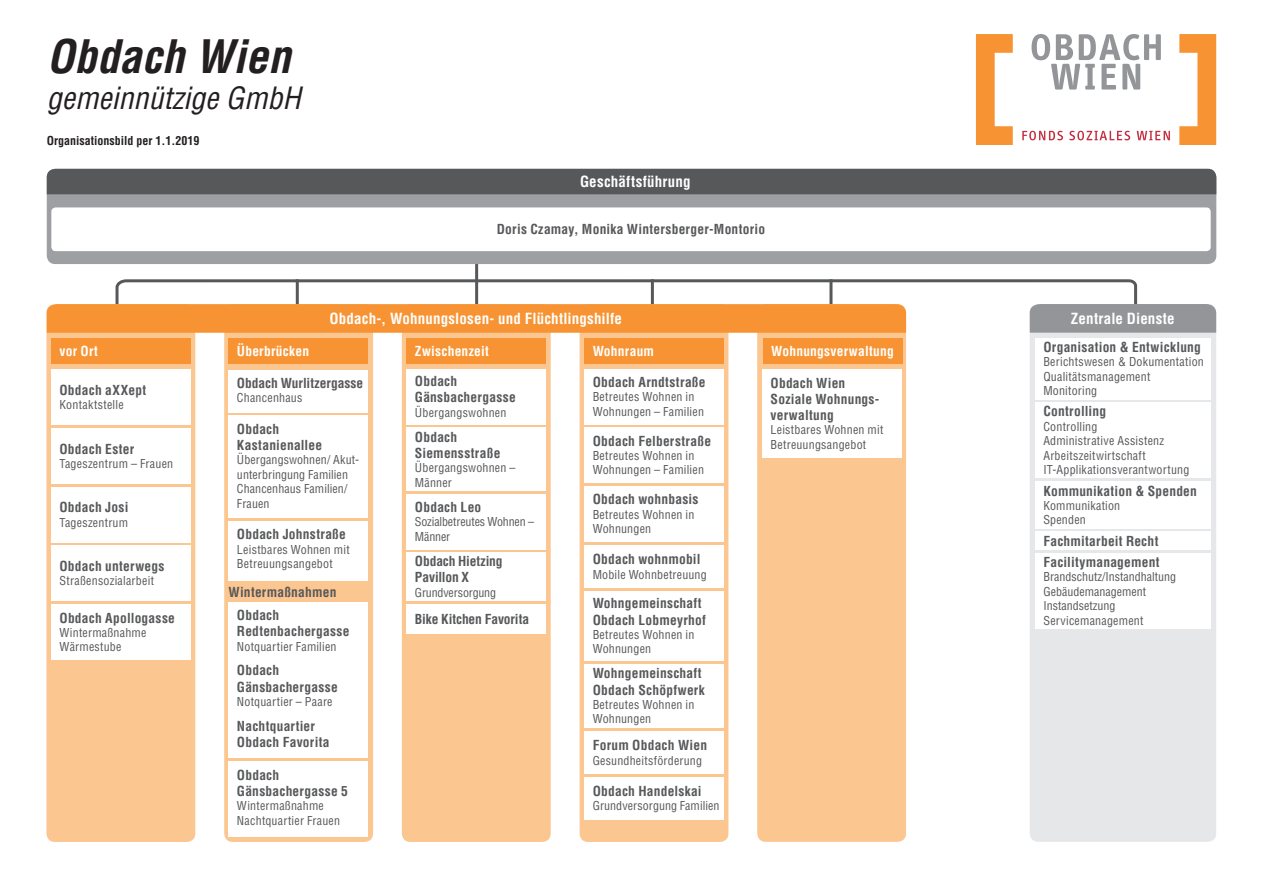
<style>
.page{position:relative;width:1263px;height:893px;background:#fff}
.page>*{position:absolute;margin:0;border:0;box-sizing:border-box;transform-origin:0 0}
.t1{font:italic 700 condensed 45px "Helvetica LT Std";color:#231f20}
.t2{font:italic condensed 30px "Helvetica LT Std";color:#231f20}
.t3{font:700 condensed 15px "Helvetica LT Std";letter-spacing:.01em;color:#fff}
.t4{font:700 condensed 13.5px/16.2px "Helvetica LT Std";letter-spacing:.015em;color:#57585a}
.t5{font:700 condensed 13.5px "Helvetica LT Std";letter-spacing:.015em;color:#fff}
.t6{font:700 condensed 13.5px "Helvetica LT Std";letter-spacing:-.005em;color:#57585a}
.t7{font:700 condensed 13.5px/16.2px "Helvetica LT Std";letter-spacing:-.01em;color:#57585a}
.t8{font:condensed 12px/14.4px "Helvetica LT Std";letter-spacing:.015em;color:#57585a}
.t9{font:condensed 12px/14.4px "Helvetica LT Std";letter-spacing:-.01em;color:#57585a}
.t10{font:700 condensed 12px "Helvetica LT Std";color:#231f20}
.t11{font:condensed 12px "Helvetica LT Std";letter-spacing:-.015em;color:#57585a}
</style>
<div class="page">
<hr style="left:475px;top:249px;width:3px;height:105px;background:#57585a">
<svg style="left:115px;top:278px;width:915px;height:88px"></svg>
<hr style="left:296px;top:279px;width:3px;height:72px;background:#57585a">
<div style="left:46px;top:304px;width:149px;height:538px;background:#fcc691;border-radius:9px"></div>
<div style="left:51px;top:370px;width:140px;height:55px;background:#fff"></div>
<div style="left:51px;top:428px;width:140px;height:56px;background:#fff"></div>
<div style="left:51px;top:487px;width:140px;height:55px;background:#fff"></div>
<div style="left:51px;top:546px;width:140px;height:55px;background:#fff"></div>
<div style="left:51px;top:338px;width:140px;height:26px;background:#f79332"></div>
<div style="left:51px;top:604px;width:140px;height:56px;background:#fff"></div>
<hr style="left:651px;top:279px;width:3px;height:72px;background:#57585a">
<div style="left:402px;top:304px;width:149px;height:538px;background:#fcc691;border-radius:9px"></div>
<div style="left:406px;top:428px;width:140px;height:63px;background:#fff"></div>
<div style="left:406px;top:369px;width:140px;height:55px;background:#fff"></div>
<div style="left:406px;top:552px;width:140px;height:49px;background:#fff"></div>
<div style="left:406px;top:494px;width:140px;height:55px;background:#fff"></div>
<div style="left:406px;top:338px;width:140px;height:26px;background:#f79332"></div>
<div style="left:580px;top:304px;width:148px;height:538px;background:#fcc691;border-radius:9px"></div>
<div style="left:584px;top:369px;width:140px;height:55px;background:#fff"></div>
<div style="left:584px;top:428px;width:140px;height:55px;background:#fff"></div>
<div style="left:584px;top:486px;width:140px;height:55px;background:#fff"></div>
<div style="left:584px;top:545px;width:140px;height:43px;background:#fff"></div>
<div style="left:584px;top:591px;width:140px;height:70px;background:#fff"></div>
<div style="left:584px;top:664px;width:140px;height:64px;background:#fff"></div>
<div style="left:584px;top:338px;width:140px;height:26px;background:#f79332"></div>
<hr style="left:829px;top:279px;width:3px;height:75px;background:#57585a">
<div style="left:47px;top:169px;width:1169px;height:95px;background:#9d9fa2;border-radius:9px"></div>
<div style="left:51px;top:207px;width:1160px;height:44px;background:#fff;border-radius:4px"></div>
<div style="left:47px;top:169px;width:1169px;height:25px;background:#57585a"></div>
<div style="left:1030px;top:304px;width:186px;height:538px;background:#e6e7e9;border-radius:9px"></div>
<svg style="left:1030px;top:279px;width:186px;height:287px"></svg>
<div style="left:1035px;top:553px;width:175px;height:76px;background:#fff"></div>
<div style="left:1035px;top:532px;width:175px;height:18px;background:#fff"></div>
<div style="left:1035px;top:402px;width:175px;height:76px;background:#fff"></div>
<div style="left:1035px;top:338px;width:175px;height:61px;background:#fff"></div>
<div style="left:1035px;top:482px;width:175px;height:47px;background:#fff"></div>
<div style="left:224px;top:304px;width:149px;height:538px;background:#fcc691;border-radius:9px"></div>
<div style="left:228px;top:338px;width:140px;height:26px;background:#f79332"></div>
<div style="left:757px;top:304px;width:149px;height:538px;background:#fcc691;border-radius:9px"></div>
<div style="left:762px;top:369px;width:139px;height:89px;background:#fff"></div>
<svg style="left:976px;top:34px;width:37px;height:111px"></svg>
<svg style="left:1179px;top:34px;width:37px;height:111px"></svg>
<svg style="left:1031px;top:34px;width:130px;height:56px"></svg>
<svg style="left:1022px;top:131px;width:41px;height:9px"></svg>
<svg style="left:1069px;top:131px;width:61px;height:9px"></svg>
<svg style="left:1137px;top:131px;width:33px;height:9px"></svg>
<svg style="left:47px;top:304px;width:859px;height:29px;background:#f79333"></svg>
<div style="left:228px;top:602px;width:140px;height:156px;background:#fff"></div>
<div style="left:763px;top:338px;width:139px;height:26px;background:#f79332"></div>
<div style="left:228px;top:761px;width:140px;height:76px;background:#fff"></div>
<div style="left:406px;top:604px;width:140px;height:30px;background:#fff"></div>
<div style="left:584px;top:777px;width:140px;height:43px;background:#fff"></div>
<div style="left:584px;top:731px;width:140px;height:43px;background:#fff"></div>
<div style="left:228px;top:370px;width:140px;height:42px;background:#fff"></div>
<div style="left:228px;top:416px;width:140px;height:102px;background:#fff"></div>
<div style="left:228px;top:521px;width:140px;height:60px;background:#fff"></div>
<h1 class="t1" style="left:47px;top:28px;width:245px">Obdach Wien</h1>
<h2 class="t2" style="left:47px;top:79px;width:256px">gemeinnützige GmbH</h2>
<p class="t10" style="left:47px;top:133px;width:154px">Organisationsbild per 1.1.2019</p>
<p class="t3" style="left:580px;top:172px;width:112px">Geschäftsführung</p>
<p class="t4" style="left:497px;top:221px;width:270px">Doris Czamay, Monika Wintersberger-Montorio</p>
<p class="t5" style="left:60px;top:342px;width:40px">vor Ort</p>
<p class="t4" style="left:60px;top:382px;width:88px">Obdach aXXept</p>
<p class="t8" style="left:60px;top:398px;width:66px">Kontaktstelle</p>
<p class="t4" style="left:60px;top:441px;width:76px">Obdach Ester</p>
<p class="t8" style="left:60px;top:456px;width:115px">Tageszentrum – Frauen</p>
<p class="t4" style="left:60px;top:499px;width:70px">Obdach Josi</p>
<p class="t8" style="left:60px;top:515px;width:70px">Tageszentrum</p>
<p class="t4" style="left:60px;top:558px;width:107px">Obdach unterwegs</p>
<p class="t8" style="left:60px;top:574px;width:96px">Straßensozialarbeit</p>
<p class="t4" style="left:60px;top:609px;width:117px">Obdach Apollogasse</p>
<p class="t8" style="left:60px;top:625px;width:88px">Wintermaßnahme<br>Wärmestube</p>
<p class="t5" style="left:237px;top:342px;width:74px">Überbrücken</p>
<p class="t3" style="left:330px;top:309px;width:294px">Obdach-, Wohnungslosen- und Flüchtlingshilfe</p>
<p class="t5" style="left:415px;top:342px;width:75px">Zwischenzeit</p>
<p class="t5" style="left:593px;top:342px;width:63px">Wohnraum</p>
<p class="t6" style="left:237px;top:375px;width:128px">Obdach Wurlitzergasse</p>
<p class="t8" style="left:237px;top:391px;width:67px">Chancenhaus</p>
<p class="t4" style="left:237px;top:421px;width:87px">Obdach<br>Kastanienallee</p>
<p class="t8" style="left:237px;top:453px;width:124px">Übergangswohnen/ Akut&shy;unterbringung Familien<br>Chancenhaus Familien/<br>Frauen</p>
<p class="t4" style="left:237px;top:526px;width:110px">Obdach Johnstraße</p>
<p class="t8" style="left:237px;top:542px;width:114px">Leistbares Wohnen mit<br>Betreuungsangebot</p>
<p class="t4" style="left:228px;top:583px;width:109px">Wintermaßnahmen</p>
<p class="t4" style="left:237px;top:607px;width:114px">Obdach<br>Redtenbachergasse</p>
<p class="t8" style="left:237px;top:639px;width:101px">Notquartier Familien</p>
<p class="t4" style="left:237px;top:662px;width:102px">Obdach<br>Gänsbachergasse</p>
<p class="t8" style="left:237px;top:694px;width:97px">Notquartier – Paare</p>
<p class="t4" style="left:237px;top:718px;width:94px">Nachtquartier<br>Obdach Favorita</p>
<p class="t4" style="left:237px;top:766px;width:112px">Obdach<br>Gänsbachergasse 5</p>
<p class="t8" style="left:237px;top:798px;width:105px">Wintermaßnahme<br>Nachtquartier Frauen</p>
<p class="t4" style="left:415px;top:373px;width:102px">Obdach<br>Gänsbachergasse</p>
<p class="t8" style="left:415px;top:405px;width:93px">Übergangswohnen</p>
<p class="t4" style="left:415px;top:428px;width:87px">Obdach<br>Siemensstraße</p>
<p class="t8" style="left:415px;top:460px;width:102px">Übergangswohnen –<br>Männer</p>
<p class="t4" style="left:415px;top:499px;width:68px">Obdach Leo</p>
<p class="t9" style="left:415px;top:515px;width:121px">Sozialbetreutes Wohnen –<br>Männer</p>
<p class="t7" style="left:415px;top:553px;width:89px">Obdach Hietzing<br>Pavillon X</p>
<p class="t11" style="left:415px;top:585px;width:83px">Grundversorgung</p>
<p class="t6" style="left:415px;top:610px;width:116px">Bike Kitchen Favorita</p>
<p class="t4" style="left:593px;top:374px;width:114px">Obdach Arndtstraße</p>
<p class="t8" style="left:593px;top:390px;width:113px">Betreutes Wohnen in<br>Wohnungen – Familien</p>
<p class="t4" style="left:593px;top:433px;width:120px">Obdach Felberstraße</p>
<p class="t8" style="left:593px;top:448px;width:113px">Betreutes Wohnen in<br>Wohnungen – Familien</p>
<p class="t4" style="left:593px;top:491px;width:107px">Obdach wohnbasis</p>
<p class="t8" style="left:593px;top:507px;width:103px">Betreutes Wohnen in<br>Wohnungen</p>
<p class="t4" style="left:593px;top:551px;width:109px">Obdach wohnmobil</p>
<p class="t8" style="left:593px;top:567px;width:116px">Mobile Wohnbetreuung</p>
<p class="t4" style="left:593px;top:595px;width:115px">Wohngemeinschaft<br>Obdach Lobmeyrhof</p>
<p class="t8" style="left:593px;top:627px;width:103px">Betreutes Wohnen in<br>Wohnungen</p>
<p class="t4" style="left:593px;top:665px;width:114px">Wohngemeinschaft<br>Obdach Schöpfwerk</p>
<p class="t8" style="left:593px;top:697px;width:103px">Betreutes Wohnen in<br>Wohnungen</p>
<p class="t4" style="left:593px;top:737px;width:116px">Forum Obdach Wien</p>
<p class="t8" style="left:593px;top:753px;width:111px">Gesundheitsförderung</p>
<p class="t4" style="left:593px;top:783px;width:110px">Obdach Handelskai</p>
<p class="t8" style="left:593px;top:799px;width:128px">Grundversorgung Familien</p>
<p class="t5" style="left:771px;top:342px;width:124px">Wohnungsverwaltung</p>
<p class="t4" style="left:770px;top:374px;width:110px">Obdach Wien<br>Soziale Wohnungs&shy;verwaltung</p>
<p class="t8" style="left:770px;top:423px;width:114px">Leistbares Wohnen mit<br>Betreuungsangebot</p>
<p class="t3" style="left:1071px;top:309px;width:105px">Zentrale Dienste</p>
<p class="t4" style="left:1043px;top:339px;width:159px">Organisation &amp; Entwicklung</p>
<p class="t8" style="left:1043px;top:355px;width:162px">Berichtswesen &amp; Dokumentation<br>Qualitätsmanagement<br>Monitoring</p>
<p class="t4" style="left:1043px;top:403px;width:64px">Controlling</p>
<p class="t8" style="left:1043px;top:419px;width:148px">Controlling<br>Administrative Assistenz<br>Arbeitszeitwirtschaft<br>IT-Applikationsverantwortung</p>
<p class="t4" style="left:1043px;top:482px;width:155px">Kommunikation &amp; Spenden</p>
<p class="t8" style="left:1043px;top:498px;width:78px">Kommunikation<br>Spenden</p>
<p class="t4" style="left:1043px;top:533px;width:117px">Fachmitarbeit Recht</p>
<p class="t4" style="left:1043px;top:554px;width:118px">Facilitymanagement</p>
<p class="t8" style="left:1043px;top:570px;width:134px">Brandschutz/Instandhaltung<br>Gebäudemanagement<br>Instandsetzung<br>Servicemanagement</p>
</div>
